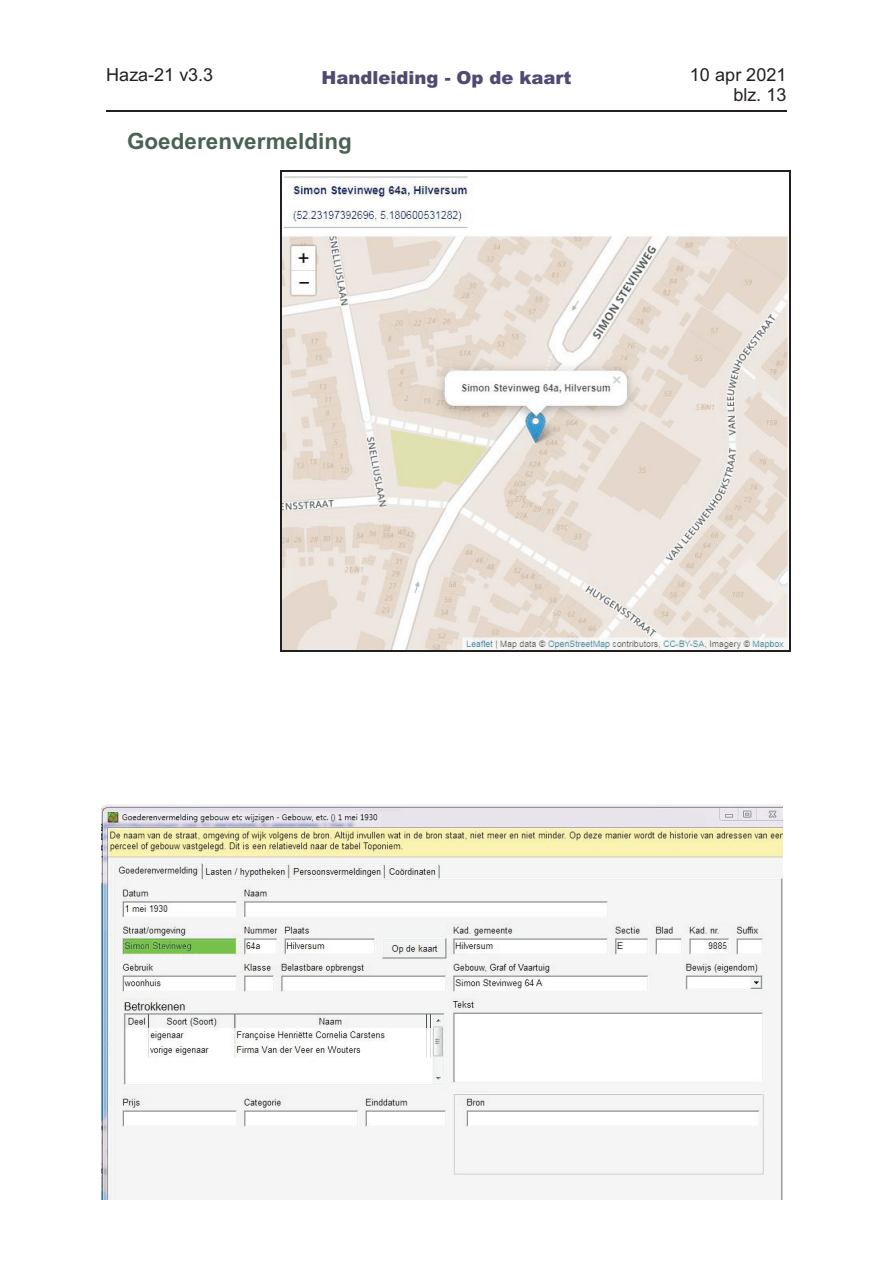
<style>
.page{position:relative;width:894px;height:1263px;background:#fff}
.page>*{position:absolute;margin:0;border:0;box-sizing:border-box;transform-origin:0 0}
.t1{font:700 22.35px "Arial";color:#496255}
.t2{font:18px "Arial";letter-spacing:.005em;color:#231f20}
.t3{font:900 18px "Arial";color:#4f4a72}
</style>
<div class="page">
<hr style="left:106px;top:110px;width:680px;height:2px;background:#231f20">
<img style="left:282px;top:171px;width:507px;height:479px">
<hr style="left:281px;top:170px;width:1px;height:481px;background:#231f20">
<hr style="left:789px;top:170px;width:2px;height:481px;background:#231f20">
<hr style="left:281px;top:170px;width:509px;height:1px;background:#231f20">
<hr style="left:281px;top:650px;width:509px;height:1px;background:#231f20">
<img style="left:102px;top:804px;width:680px;height:395px">
<p class="t2" style="left:106px;top:68px;width:109px">Haza-21 v3.3</p>
<p class="t3" style="left:321px;top:71px;width:252px">Handleiding - Op de kaart</p>
<p class="t2" style="left:690px;top:68px;width:98px">10 apr 2021</p>
<p class="t2" style="left:733px;top:88px;width:55px">blz. 13</p>
<p class="t1" style="left:127px;top:133px;width:226px">Goederenvermelding</p>
</div>
